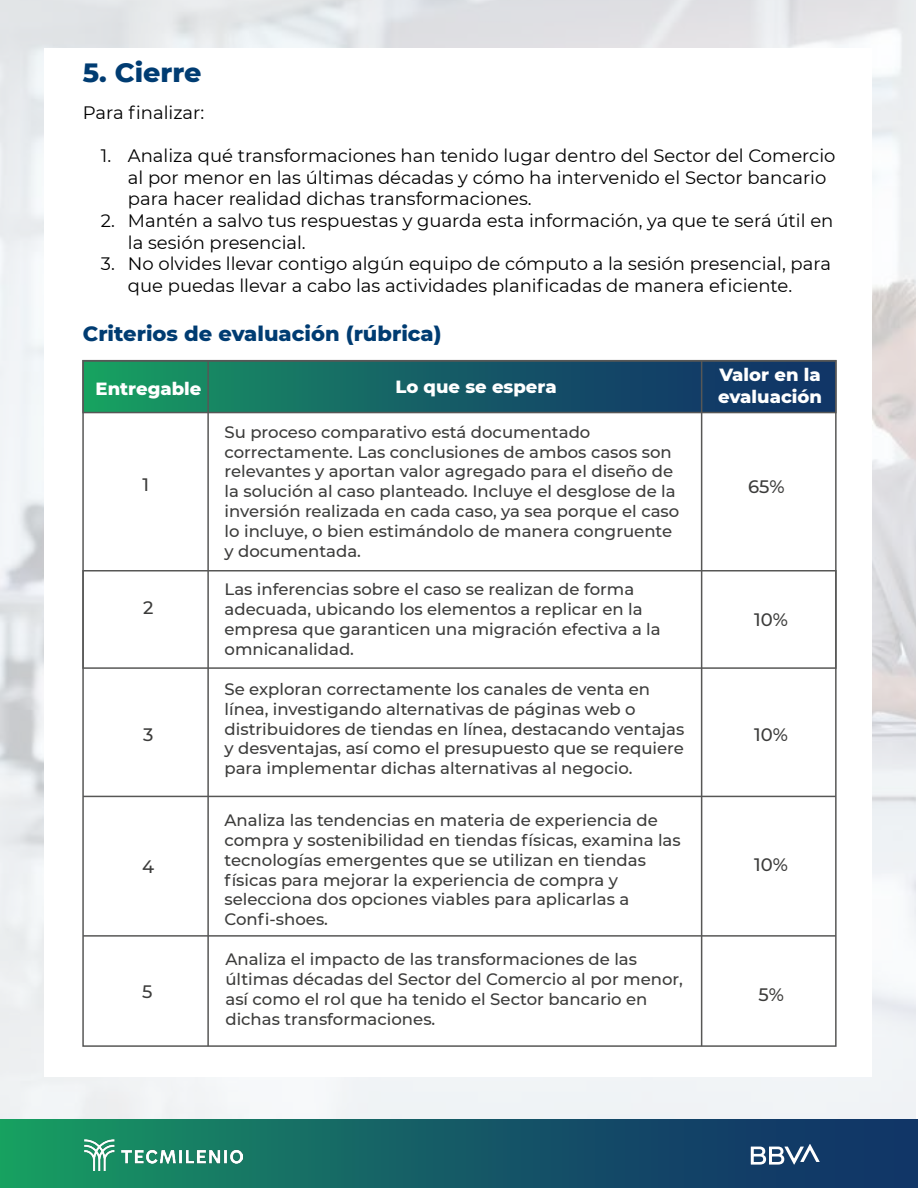
<style>
.page{position:relative;width:918px;height:1188px;background:#fff}
.page>*{position:absolute;margin:0;border:0;box-sizing:border-box;transform-origin:0 0}
.t1{font:800 27px "Montserrat";color:#003c72}
.t2{font:800 21px "Montserrat";color:#003c72}
.t3{font:18px/21.6px "Montserrat";color:#000}
.t4{font:800 18px/21.6px "Montserrat";color:#fff}
.t5{font:500 18px "Montserrat";color:#3c3c3b}
.t6{font:500 16.5px/19.8px "Montserrat";color:#3c3c3b}
</style>
<div class="page">
<div style="left:0;top:1119px;width:918px;height:69px;background:linear-gradient(to right,#199663,#112968)"></div>
<img style="left:85px;top:1139px;width:157px;height:32px">
<svg style="left:751px;top:1144px;width:69px;height:21px"></svg>
<div style="left:83px;top:361px;width:753px;height:51px;background:linear-gradient(to right,#189862,#112869)"></div>
<hr style="left:207px;top:361px;width:2px;height:685px;background:#575756">
<hr style="left:701px;top:361px;width:1px;height:685px;background:#575756">
<div style="left:82px;top:570px;width:755px;height:99px;border:2px solid #575756"></div>
<div style="left:82px;top:360px;width:755px;height:53px;border:2px solid #575756"></div>
<hr style="left:83px;top:935px;width:753px;height:2px;background:#575756">
<hr style="left:83px;top:796px;width:753px;height:1px;background:#575756">
<h1 class="t1" style="left:83px;top:53px;width:120px">5. Cierre</h1>
<p class="t3" style="left:83px;top:101px;width:123px">Para finalizar:</p>
<p class="t3" style="left:128px;top:144px;width:709px;text-indent:-27px">1. Analiza qué transformaciones han tenido lugar dentro del Sector del Comercio al por menor en las últimas décadas y cómo ha intervenido el Sector bancario para hacer realidad dichas transformaciones.</p>
<p class="t3" style="left:128px;top:209px;width:707px;text-indent:-27px">2. Mantén a salvo tus respuestas y guarda esta información, ya que te será útil en la sesión presencial.</p>
<p class="t3" style="left:128px;top:252px;width:705px;text-indent:-27px">3. No olvides llevar contigo algún equipo de cómputo a la sesión presencial, para que puedas llevar a cabo las actividades planificadas de manera eficiente.</p>
<p class="t2" style="left:83px;top:318px;width:360px">Criterios de evaluación (rúbrica)</p>
<p class="t4" style="left:395px;top:375px;width:163px">Lo que se espera</p>
<p class="t6" style="left:225px;top:421px;width:456px">Su proceso comparativo está documentado correctamente. Las conclusiones de ambos casos son relevantes y aportan valor agregado para el diseño de la solución al caso planteado. Incluye el desglose de la inversión realizada en cada caso, ya sea porque el caso lo incluye, o bien estimándolo de manera congruente y documentada.</p>
<p class="t6" style="left:225px;top:579px;width:438px">Las inferencias sobre el caso se realizan de forma adecuada, ubicando los elementos a replicar en la empresa que garanticen una migración efectiva a la omnicanalidad.</p>
<p class="t6" style="left:225px;top:679px;width:461px">Se exploran correctamente los canales de venta en línea, investigando alternativas de páginas web o distribuidores de tiendas en línea, destacando ventajas y desventajas, así como el presupuesto que se requiere para implementar dichas alternativas al negocio.</p>
<p class="t6" style="left:225px;top:810px;width:458px">Analiza las tendencias en materia de experiencia de compra y sostenibilidad en tiendas físicas, examina las tecnologías emergentes que se utilizan en tiendas físicas para mejorar la experiencia de compra y selecciona dos opciones viables para aplicarlas a Confi-shoes.</p>
<p class="t6" style="left:225px;top:949px;width:459px">Analiza el impacto de las transformaciones de las últimas décadas del Sector del Comercio al por menor, así como el rol que ha tenido el Sector bancario en dichas transformaciones.</p>
<p class="t4" style="left:96px;top:377px;width:107px">Entregable</p>
<p class="t5" style="left:143px;top:472px;width:8px">1</p>
<p class="t5" style="left:143px;top:595px;width:12px">2</p>
<p class="t5" style="left:143px;top:722px;width:12px">3</p>
<p class="t5" style="left:142px;top:854px;width:14px">4</p>
<p class="t5" style="left:142px;top:979px;width:12px">5</p>
<p class="t4" style="left:718px;top:363px;width:106px">Valor en la evaluación</p>
<p class="t5" style="left:748px;top:474px;width:38px">65%</p>
<p class="t5" style="left:754px;top:607px;width:35px">10%</p>
<p class="t5" style="left:754px;top:722px;width:35px">10%</p>
<p class="t5" style="left:754px;top:852px;width:35px">10%</p>
<p class="t5" style="left:759px;top:982px;width:27px">5%</p>
</div>
